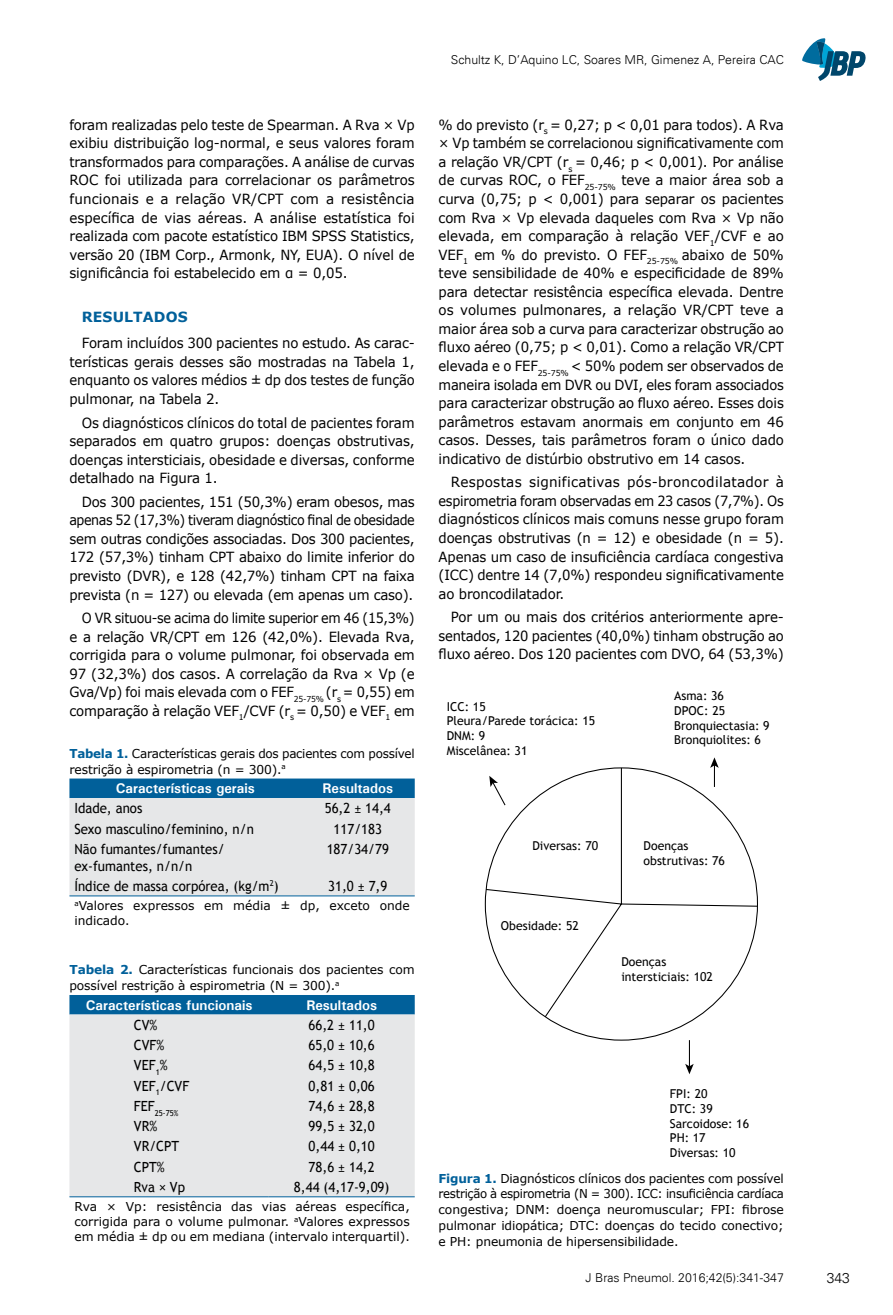
<style>
.page{position:relative;width:893px;height:1315px;background:#fff}
.page>*{position:absolute;margin:0;border:0;box-sizing:border-box;transform-origin:0 0}
.t1{font:14px/18.6px "Verdana";letter-spacing:-.01em;color:#000;text-align:justify;scale:.95 1}
.t2{font:14px/18.6px "Verdana";letter-spacing:-.01em;color:#000;text-align:justify}
.t3{font:14px/16.8px "Trebuchet MS";color:#000;scale:.94 1}
.t4{font:14px/18.6px "Verdana";letter-spacing:-.01em;color:#000;text-align:justify;scale:.91 1}
.t5{font:700 14px "Univers";color:#fff}
.t6{font:700 14px "Verdana";letter-spacing:.01em;color:#01609a}
.t7{font:300 14px "Univers";color:#000}
.t8{font:12.25px/15.8px "Verdana";letter-spacing:-.01em;color:#000}
.t9{font:12.25px/14.7px "Trebuchet MS";color:#000}
.t10{font:300 12.25px "Univers";color:#000}
.t11{font:8.22px "Trebuchet MS";color:#000;scale:.94 1}
.s1{font-weight:700;color:#01609a}
</style>
<div class="page">
<svg style="left:802px;top:38px;width:64px;height:43px"></svg>
<svg style="left:69px;top:778px;width:346px;height:117px;background:#c0d0db"></svg>
<hr style="left:69px;top:895px;width:232px;height:1px;background:#01609a">
<hr style="left:301px;top:895px;width:114px;height:1px;background:#01609a">
<div style="left:69px;top:995px;width:346px;height:19px;background:#01609a"></div>
<div style="left:69px;top:1014px;width:346px;height:182px;background:#e6e7e8"></div>
<hr style="left:69px;top:1196px;width:200px;height:1px;background:#01609a">
<hr style="left:269px;top:1196px;width:146px;height:1px;background:#01609a">
<svg style="left:485px;top:757px;width:273px;height:261px"></svg>
<svg style="left:685px;top:1040px;width:9px;height:34px"></svg>
<p class="t1" style="left:69px;top:115px;width:365px">foram realizadas pelo teste de Spearman. A Rva × Vp exibiu distribuição log-normal, e seus valores foram transformados para comparações. A análise de curvas ROC foi utilizada para correlacionar os parâmetros funcionais e a relação VR/CPT com a resistência específica de vias aéreas. A análise estatística foi realizada com pacote estatístico IBM SPSS Statistics, versão 20 (IBM Corp., Armonk, NY, EUA). O nível de significância foi estabelecido em α = 0,05.</p>
<p class="t6" style="left:82px;top:307px;width:107px">RESULTADOS</p>
<p class="t1" style="left:69px;top:334px;width:365px;text-indent:12px">Foram incluídos 300 pacientes no estudo. As carac&shy;terísticas gerais desses são mostradas na Tabela 1, enquanto os valores médios ± dp dos testes de função pulmonar, na Tabela 2.</p>
<p class="t1" style="left:69px;top:413px;width:365px;text-indent:12px">Os diagnósticos clínicos do total de pacientes foram separados em quatro grupos: doenças obstrutivas, doenças intersticiais, obesidade e diversas, conforme detalhado na Figura 1.</p>
<p class="t1" style="left:69px;top:492px;width:365px;text-indent:12px">Dos 300 pacientes, 151 (50,3%) eram obesos, mas apenas 52 (17,3%) tiveram diagnóstico final de obesidade sem outras condições associadas. Dos 300 pacientes, 172 (57,3%) tinham CPT abaixo do limite inferior do previsto (DVR), e 128 (42,7%) tinham CPT na faixa prevista (n = 127) ou elevada (em apenas um caso).</p>
<p class="t4" style="left:69px;top:608px;width:381px;text-indent:12px">O VR situou-se acima do limite superior em 46 (15,3%) e a relação VR/CPT em 126 (42,0%). Elevada Rva, corrigida para o volume pulmonar, foi observada em 97 (32,3%) dos casos. A correlação da Rva × Vp (e Gva/Vp) foi mais elevada com o FEF<sub>25-75%</sub> (r<sub>s</sub> = 0,55) em comparação à relação VEF<sub>1</sub>/CVF (r<sub>s</sub> = 0,50) e VEF<sub>1</sub> em</p>
<p class="t8" style="left:69px;top:745px;width:347px"><span class="s1">Tabela 1.</span> Características gerais dos pacientes com possível restrição à espirometria (n = 300).<sup>a</sup></p>
<p class="t5" style="left:116px;top:780px;width:140px">Características gerais</p>
<p class="t5" style="left:322px;top:780px;width:72px">Resultados</p>
<p class="t3" style="left:74px;top:800px;width:74px">Idade, anos</p>
<p class="t3" style="left:325px;top:800px;width:72px">56,2 ± 14,4</p>
<p class="t3" style="left:74px;top:820px;width:192px">Sexo masculino/feminino, n/n</p>
<p class="t3" style="left:334px;top:820px;width:53px">117/183</p>
<p class="t3" style="left:74px;top:840px;width:161px">Não fumantes/fumantes/ ex-fumantes, n/n/n</p>
<p class="t3" style="left:327px;top:840px;width:68px">187/34/79</p>
<p class="t3" style="left:74px;top:878px;width:219px">Índice de massa corpórea, (kg/m<sup>2</sup>)</p>
<p class="t3" style="left:328px;top:878px;width:64px">31,0 ± 7,9</p>
<p class="t8" style="left:74px;top:898px;width:337px;line-height:14.7px"><sup>a</sup>Valores expressos em média ± dp, exceto onde indicado.</p>
<p class="t8" style="left:69px;top:961px;width:347px"><span class="s1">Tabela 2.</span> Características funcionais dos pacientes com possível restrição à espirometria (N = 300).<sup>a</sup></p>
<p class="t5" style="left:86px;top:996px;width:168px">Características funcionais</p>
<p class="t5" style="left:306px;top:996px;width:72px">Resultados</p>
<p class="t3" style="left:134px;top:1016px;width:27px">CV%</p>
<p class="t3" style="left:309px;top:1016px;width:72px">66,2 ± 11,0</p>
<p class="t3" style="left:134px;top:1037px;width:34px">CVF%</p>
<p class="t3" style="left:309px;top:1037px;width:72px">65,0 ± 10,6</p>
<p class="t3" style="left:134px;top:1057px;width:37px">VEF<sub>1</sub>%</p>
<p class="t3" style="left:309px;top:1057px;width:72px">64,5 ± 10,8</p>
<p class="t3" style="left:134px;top:1077px;width:60px">VEF<sub>1</sub>/CVF</p>
<p class="t3" style="left:309px;top:1077px;width:72px">0,81 ± 0,06</p>
<p class="t11" style="left:134px;top:1107px;width:49px"><sup>FEF</sup>25-75%</p>
<p class="t3" style="left:309px;top:1097px;width:72px">74,6 ± 28,8</p>
<p class="t3" style="left:134px;top:1118px;width:26px">VR%</p>
<p class="t3" style="left:309px;top:1118px;width:72px">99,5 ± 32,0</p>
<p class="t3" style="left:134px;top:1138px;width:50px">VR/CPT</p>
<p class="t3" style="left:309px;top:1138px;width:72px">0,44 ± 0,10</p>
<p class="t3" style="left:134px;top:1158px;width:34px">CPT%</p>
<p class="t3" style="left:309px;top:1158px;width:72px">78,6 ± 14,2</p>
<p class="t3" style="left:134px;top:1178px;width:56px">Rva × Vp</p>
<p class="t3" style="left:294px;top:1178px;width:103px">8,44 (4,17-9,09)</p>
<p class="t8" style="left:74px;top:1199px;width:337px;line-height:14.7px;text-align:justify">Rva × Vp: resistência das vias aéreas específica, corrigida para o volume pulmonar. <sup>a</sup>Valores expressos em média ± dp ou em mediana (intervalo interquartil).</p>
<p class="t10" style="left:451px;top:52px;width:334px">Schultz K, D’Aquino LC, Soares MR, Gimenez A, Pereira CAC</p>
<p class="t1" style="left:439px;top:115px;width:365px">% do previsto (r<sub>s</sub> = 0,27; p &lt; 0,01 para todos). A Rva × Vp também se correlacionou significativamente com a relação VR/CPT (r<sub>s</sub> = 0,46; p &lt; 0,001). Por análise de curvas ROC, o FEF<sub>25-75%</sub> teve a maior área sob a curva (0,75; p &lt; 0,001) para separar os pacientes com Rva × Vp elevada daqueles com Rva × Vp não elevada, em comparação à relação VEF<sub>1</sub>/CVF e ao VEF<sub>1</sub> em % do previsto. O FEF<sub>25-75%</sub> abaixo de 50% teve sensibilidade de 40% e especificidade de 89% para detectar resistência específica elevada. Dentre os volumes pulmonares, a relação VR/CPT teve a maior área sob a curva para caracterizar obstrução ao fluxo aéreo (0,75; p &lt; 0,01). Como a relação VR/CPT elevada e o FEF<sub>25-75%</sub> &lt; 50% podem ser observados de maneira isolada em DVR ou DVI, eles foram associados para caracterizar obstrução ao fluxo aéreo. Esses dois parâmetros estavam anormais em conjunto em 46 casos. Desses, tais parâmetros foram o único dado indicativo de distúrbio obstrutivo em 14 casos.</p>
<p class="t2" style="left:439px;top:473px;width:347px;text-indent:12px">Respostas significativas pós-broncodilatador à espirometria foram observadas em 23 casos (7,7%). Os diagnósticos clínicos mais comuns nesse grupo foram doenças obstrutivas (n = 12) e obesidade (n = 5).<br>Apenas um caso de insuficiência cardíaca congestiva (ICC) dentre 14 (7,0%) respondeu significativamente ao broncodilatador.</p>
<p class="t1" style="left:439px;top:607px;width:365px;text-indent:12px">Por um ou mais dos critérios anteriormente apre&shy;sentados, 120 pacientes (40,0%) tinham obstrução ao fluxo aéreo. Dos 120 pacientes com DVO, 64 (53,3%)</p>
<p class="t9" style="left:447px;top:699px;width:150px">ICC: 15<br>Pleura/Parede torácica: 15<br>DNM: 9<br>Miscelânea: 31</p>
<p class="t9" style="left:674px;top:688px;width:97px">Asma: 36<br>DPOC: 25<br>Bronquiectasia: 9<br>Bronquiolites: 6</p>
<p class="t9" style="left:532px;top:838px;width:67px">Diversas: 70</p>
<p class="t9" style="left:644px;top:838px;width:83px">Doenças obstrutivas: 76</p>
<p class="t9" style="left:501px;top:919px;width:79px">Obesidade: 52</p>
<p class="t9" style="left:621px;top:954px;width:93px">Doenças intersticiais: 102</p>
<p class="t9" style="left:670px;top:1086px;width:81px">FPI: 20<br>DTC: 39<br>Sarcoidose: 16<br>PH: 17<br>Diversas: 10</p>
<p class="t8" style="left:439px;top:1170px;width:347px;text-align:justify"><span class="s1">Figura 1.</span> Diagnósticos clínicos dos pacientes com possível restrição à espirometria (N = 300). ICC: insuficiência cardíaca congestiva; DNM: doença neuromuscular; FPI: fibrose pulmonar idiopática; DTC: doenças do tecido conectivo; e PH: pneumonia de hipersensibilidade.</p>
<p class="t10" style="left:586px;top:1270px;width:200px">J Bras Pneumol. 2016;42(5):341-347</p>
<p class="t7" style="left:827px;top:1269px;width:25px">343</p>
</div>
